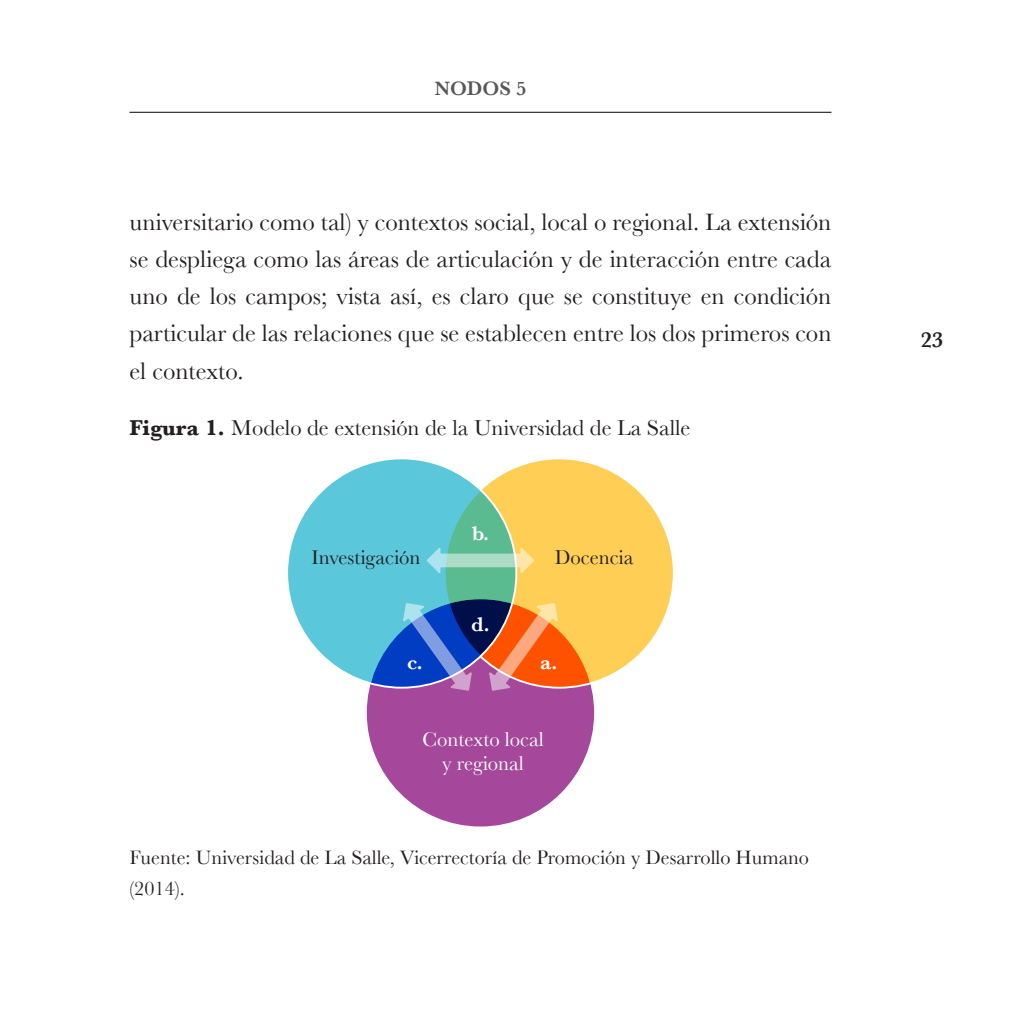
<style>
.page{position:relative;width:1023px;height:1032px;background:#fff}
.page>*{position:absolute;margin:0;border:0;box-sizing:border-box;transform-origin:0 0}
.t1{font:24.75px/37.1px "Baskerville";color:#231f20;text-align:justify}
.t2{font:22.5px "Baskerville";color:#231f20}
.t3{font:600 22.5px "Baskerville";color:#231f20}
.t4{font:20.7px/24.8px "Baskerville";color:#fff;text-align:center}
.t5{font:20.7px "Baskerville";color:#231f20}
.t6{font:600 20.7px "Baskerville";color:#fff}
.t7{font:20.25px/31.5px "Baskerville";color:#231f20}
.t8{font:600 20.25px "Baskerville";color:#57585a}
.s1{font-weight:700}
</style>
<div class="page">
<hr style="left:129px;top:112px;width:702px;height:1px;background:#231f20">
<div style="left:287px;top:458px;width:229px;height:229px;background:#5ac8da;border-radius:50%"></div>
<div style="left:444px;top:458px;width:229px;height:229px;background:#fece55;border-radius:50%"></div>
<div style="left:366px;top:598px;width:229px;height:229px;background:#a5489b;border-radius:50%"></div>
<svg style="left:427px;top:547px;width:107px;height:29px"></svg>
<svg style="left:487px;top:601px;width:71px;height:89px;background:#da6e42"></svg>
<svg style="left:403px;top:601px;width:70px;height:89px;background:#385fbd"></svg>
<p class="t8" style="left:434px;top:77px;width:93px">NODOS 5</p>
<p class="t1" style="left:129px;top:203px;width:703px">universitario como tal) y contextos social, local o regional. La extensión se despliega como las áreas de articulación y de interacción entre cada uno de los campos; vista así, es claro que se constituye en condición particular de las relaciones que se establecen entre los dos primeros con el contexto.</p>
<p class="t2" style="left:129px;top:414px;width:562px"><span class="s1">Figura 1.</span> Modelo de extensión de la Universidad de La Salle</p>
<p class="t5" style="left:311px;top:544px;width:110px">Investigación</p>
<p class="t6" style="left:407px;top:650px;width:17px">c.</p>
<p class="t6" style="left:472px;top:521px;width:18px">b.</p>
<p class="t6" style="left:471px;top:612px;width:20px">d.</p>
<p class="t5" style="left:555px;top:544px;width:80px">Docencia</p>
<p class="t6" style="left:540px;top:650px;width:18px">a.</p>
<p class="t4" style="left:422px;top:726px;width:123px">Contexto local y regional</p>
<p class="t7" style="left:129px;top:841px;width:681px">Fuente: Universidad de La Salle, Vicerrectoría de Promoción y Desarrollo Humano (2014).</p>
<p class="t3" style="left:920px;top:327px;width:24px">23</p>
</div>
